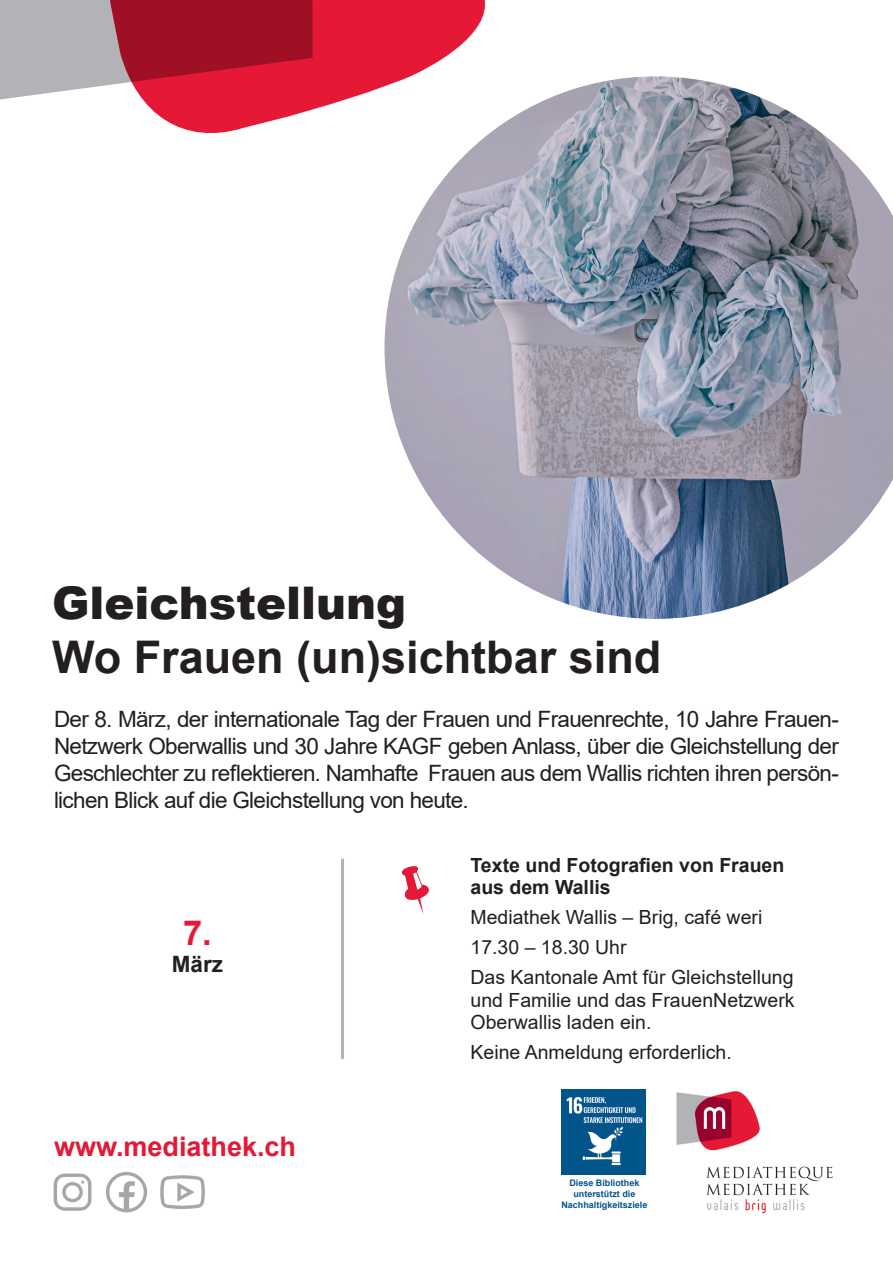
<style>
.page{position:relative;width:893px;height:1263px;background:#fff}
.page>*{position:absolute;margin:0;border:0;box-sizing:border-box;transform-origin:0 0}
.t1{font:700 45px "Arial";color:#231f20}
.t2{font:900 45px "Arial";color:#231f20}
.t3{font:700 34.5px "Arial";color:#e51836}
.t4{font:700 27px "Arial";color:#e51836}
.t5{font:22.5px/27px "Arial";letter-spacing:-.03em;color:#231f20;text-align:justify}
.t6{font:700 22.5px "Arial";color:#231f20}
.t7{font:19.5px/30px "Arial";color:#231f20}
.t8{font:700 19.5px/22.5px "Arial";color:#231f20}
.t9{font:700 9px/10.8px "Arial";color:#02558b;text-align:center}
</style>
<div class="page">
<img style="left:638px;top:1089px;width:195px;height:125px">
<img style="left:53px;top:1172px;width:95px;height:41px">
<img style="left:160px;top:1175px;width:45px;height:34px">
<svg style="left:144px;top:0;width:341px;height:133px;fill:#e51836"></svg>
<svg style="left:0;top:0;width:313px;height:101px;background:#b65464"></svg>
<img style="left:384px;top:76px;width:509px;height:543px">
<hr style="left:341px;top:859px;width:3px;height:200px;background:#b2b3b7">
<img style="left:561px;top:1090px;width:84px;height:84px">
<p class="t2" style="left:52px;top:570px;width:356px">Gleichstellung</p>
<p class="t1" style="left:52px;top:625px;width:611px">Wo Frauen (un)sichtbar sind</p>
<p class="t5" style="left:54px;top:705px;width:786px">Der 8. März, der internationale Tag der Frauen und Frauenrechte, 10 Jahre Frauen-Netzwerk Oberwallis und 30 Jahre KAGF geben Anlass, über die Gleichstellung der Geschlechter zu reflektieren. Namhafte Frauen aus dem Wallis richten ihren persön&shy;lichen Blick auf die Gleichstellung von heute.</p>
<p class="t3" style="left:183px;top:908px;width:30px">7.</p>
<p class="t6" style="left:172px;top:948px;width:53px">März</p>
<p class="t4" style="left:54px;top:1127px;width:244px">www.mediathek.ch</p>
<p class="t8" style="left:470px;top:854px;width:315px">Texte und Fotografien von Frauen aus dem Wallis</p>
<p class="t7" style="left:470px;top:902px;width:293px">Mediathek Wallis – Brig, café weri<br>17.30 – 18.30 Uhr</p>
<p class="t7" style="left:470px;top:966px;width:326px;line-height:22.5px">Das Kantonale Amt für Gleichstellung und Familie und das FrauenNetzwerk</p>
<p class="t7" style="left:470px;top:1007px;width:182px">Oberwallis laden ein.</p>
<p class="t7" style="left:470px;top:1037px;width:263px">Keine Anmeldung erforderlich.</p>
<p class="t9" style="left:569px;top:1177px;width:72px">Diese Bibliothek unterstützt die</p>
<p class="t9" style="left:561px;top:1199px;width:88px">Nachhaltigkeitsziele</p>
</div>
